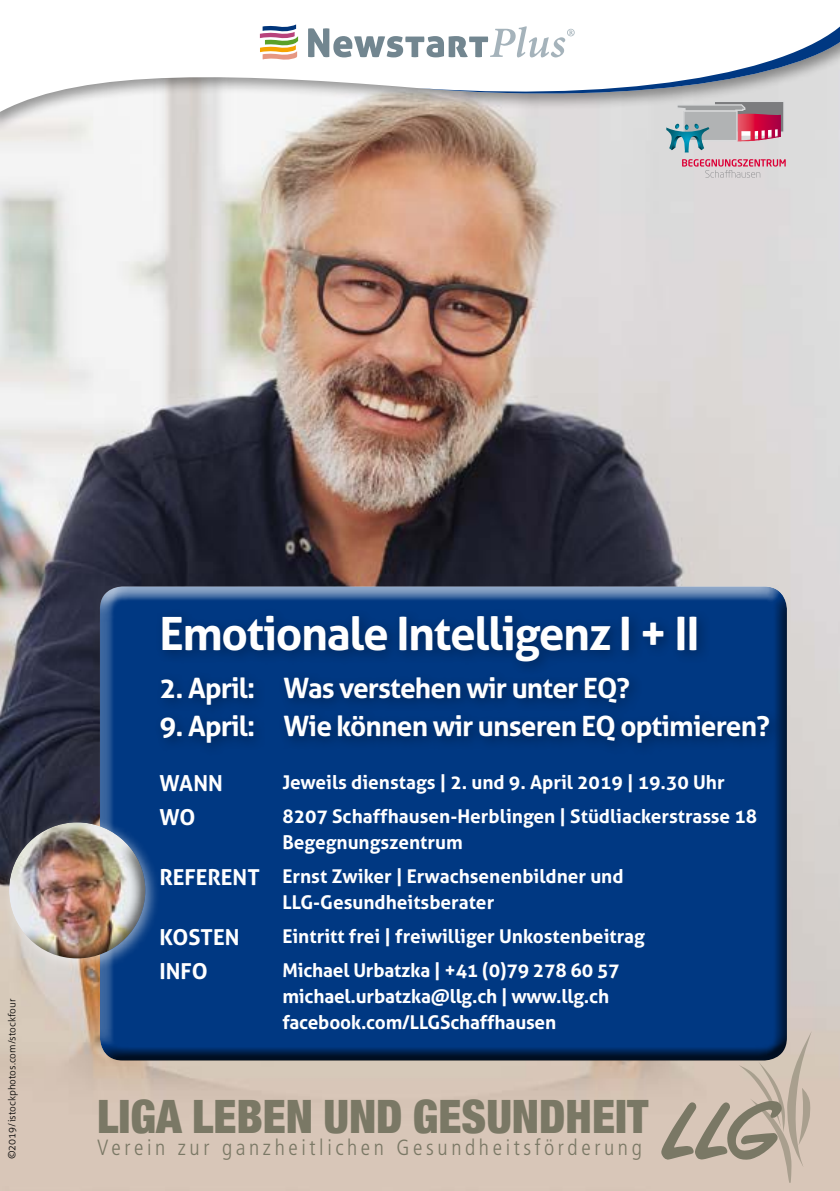
<style>
.page{position:relative;width:840px;height:1191px;background:#fff}
.page>*{position:absolute;margin:0;border:0;box-sizing:border-box;transform-origin:0 0}
.t1{font:700 46px "Aller";letter-spacing:-.03em;color:#fff}
.t2{font:900 condensed 46px "Helvetica Neue";color:#7a7865}
.t3{font:700 28px "Aller";letter-spacing:-.03em;color:#fff}
.t4{font:300 condensed 22px "Frutiger LT";letter-spacing:.165em;color:#7a7865}
.t5{font:700 22px/34px "Aller";color:#fff}
.t6{font:700 19px/34px "Aller";color:#fff}
.t7{font:300 10px "Aller";color:#000}
</style>
<div class="page">
<img style="left:0;top:134px;width:839px;height:1057px">
<img style="left:738px;top:1031px;width:73px;height:151px">
<div style="left:0;top:0;width:839px;height:134px;background:#000;opacity:.4"></div>
<svg style="left:0;top:0;width:839px;height:119px"></svg>
<svg style="left:418px;top:8px;width:421px;height:100px"></svg>
<div style="left:259px;top:15px;width:317px;height:49px;background:#fff"></div>
<svg style="left:260px;top:24px;width:38px;height:36px"></svg>
<svg style="left:308px;top:26px;width:266px;height:31px"></svg>
<div style="left:85px;top:574px;width:709px;height:485px;background:#fff;opacity:.75"></div>
<div style="left:92px;top:587px;width:709px;height:475px;background:#000;opacity:.75"></div>
<div style="left:154px;top:608px;width:630px;height:150px;background:#000;opacity:.3"></div>
<div style="left:2px;top:814px;width:159px;height:159px;background:#fff;opacity:.5"></div>
<div style="left:0;top:807px;width:133px;height:131px;background:#fff;opacity:.75"></div>
<div style="left:14px;top:835px;width:147px;height:124px;background:#000;opacity:.75"></div>
<img style="left:660px;top:1101px;width:121px;height:59px">
<svg style="left:666px;top:101px;width:118px;height:51px;background:#b2a0a9"></svg>
<svg style="left:681px;top:159px;width:104px;height:19px;background:#d8afb9"></svg>
<p class="t7" style="left:6px;top:1159px;width:162px;rotate:-90deg">©2019/istockphotos.com/stockfour</p>
<h1 class="t1" style="left:159px;top:605px;width:541px">Emotionale Intelligenz I + II</h1>
<h2 class="t3" style="left:159px;top:670px;width:471px">2. April: Was verstehen wir unter EQ?</h2>
<h2 class="t3" style="left:159px;top:708px;width:611px">9. April: Wie können wir unseren EQ optimieren?</h2>
<p class="t5" style="left:159px;top:766px;width:65px">WANN<br>WO</p>
<p class="t6" style="left:282px;top:765px;width:476px">Jeweils dienstags | 2. und 9. April 2019 | 19.30 Uhr<br>8207 Schaffhausen-Herblingen | Stüdliackerstrasse 18</p>
<p class="t6" style="left:282px;top:825px;width:342px">Begegnungszentrum<br>Ernst Zwiker | Erwachsenenbildner und</p>
<p class="t6" style="left:282px;top:885px;width:364px">LLG-Gesundheitsberater<br>Eintritt frei | freiwilliger Unkostenbeitrag<br>Michael Urbatzka | +41 (0)79 278 60 57</p>
<p class="t6" style="left:282px;top:983px;width:328px;line-height:26px">michael.urbatzka@llg.ch | www.llg.ch facebook.com/LLGSchaffhausen</p>
<p class="t5" style="left:159px;top:860px;width:102px">REFERENT</p>
<p class="t5" style="left:159px;top:920px;width:81px">KOSTEN<br>INFO</p>
<h1 class="t2" style="left:97px;top:1079px;width:552px">LIGA LEBEN UND GESUNDHEIT</h1>
<p class="t4" style="left:97px;top:1135px;width:545px">Verein zur ganzheitlichen Gesundheitsförderung</p>
</div>
